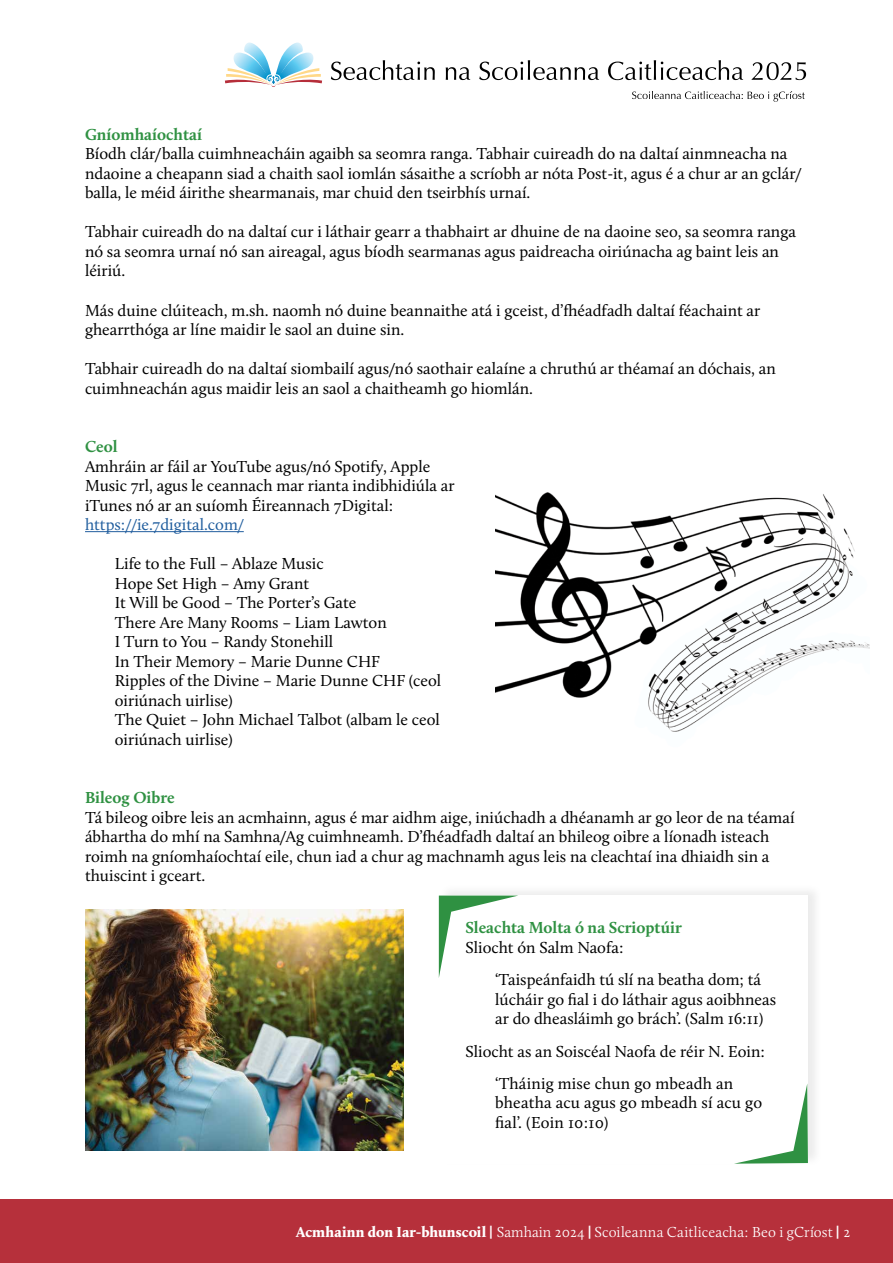
<style>
.page{position:relative;width:893px;height:1263px;background:#fff}
.page>*{position:absolute;margin:0;border:0;box-sizing:border-box;transform-origin:0 0}
.t1{font:16.5px/19.5px "Calluna";color:#000}
.t2{font:700 16.5px "Calluna";color:#2f9142}
.t3{font:16.5px "Calluna";color:#215e9e}
.t4{font:300 15px "Calluna";letter-spacing:.005em;color:#fff}
.s1{font-weight:900}
.s2{font-family:"Karmina";font-weight:700}
</style>
<div class="page">
<div style="left:0;top:1199px;width:893px;height:64px;background:#b6303b"></div>
<svg style="left:225px;top:43px;width:97px;height:44px"></svg>
<svg style="left:632px;top:91px;width:173px;height:11px"></svg>
<svg style="left:331px;top:60px;width:104px;height:20px"></svg>
<svg style="left:446px;top:67px;width:24px;height:13px"></svg>
<svg style="left:479px;top:60px;width:120px;height:20px"></svg>
<svg style="left:608px;top:60px;width:135px;height:20px"></svg>
<svg style="left:751px;top:62px;width:55px;height:18px"></svg>
<hr style="left:85px;top:531px;width:159px;height:1px;background:#215e9e">
<img style="left:495px;top:492px;width:374px;height:240px">
<img style="left:85px;top:909px;width:319px;height:242px">
<div style="left:438px;top:883px;width:385px;height:284px;background:#fafafa"></div>
<div style="left:439px;top:895px;width:369px;height:269px;background:#fff"></div>
<svg style="left:439px;top:895px;width:79px;height:82px"></svg>
<svg style="left:734px;top:1084px;width:74px;height:80px"></svg>
<p class="t2" style="left:85px;top:124px;width:119px">Gníomhaíochtaí</p>
<p class="t1" style="left:85px;top:144px;width:718px">Bíodh clár/balla cuimhneacháin agaibh sa seomra ranga. Tabhair cuireadh do na daltaí ainmneacha na ndaoine a cheapann siad a chaith saol iomlán sásaithe a scríobh ar nóta Post-it, agus é a chur ar an gclár/ balla, le méid áirithe shearmanais, mar chuid den tseirbhís urnaí.</p>
<p class="t1" style="left:85px;top:222px;width:712px">Tabhair cuireadh do na daltaí cur i láthair gearr a thabhairt ar dhuine de na daoine seo, sa seomra ranga nó sa seomra urnaí nó san aireagal, agus bíodh searmanas agus paidreacha oiriúnacha ag baint leis an léiriú.</p>
<p class="t1" style="left:85px;top:300px;width:677px">Más duine clúiteach, m.sh. naomh nó duine beannaithe atá i gceist, d’fhéadfadh daltaí féachaint ar ghearrthóga ar líne maidir le saol an duine sin.</p>
<p class="t1" style="left:85px;top:359px;width:692px">Tabhair cuireadh do na daltaí siombailí agus/nó saothair ealaíne a chruthú ar théamaí an dóchais, an cuimhneachán agus maidir leis an saol a chaitheamh go hiomlán.</p>
<p class="t2" style="left:85px;top:436px;width:34px">Ceol</p>
<p class="t1" style="left:85px;top:456px;width:371px">Amhráin ar fáil ar YouTube agus/nó Spotify, Apple<br>Music 7rl, agus le ceannach mar rianta indibhidiúla ar iTunes nó ar an suíomh Éireannach 7Digital:</p>
<p class="t3" style="left:85px;top:514px;width:160px">https://ie.7digital.com/</p>
<p class="t1" style="left:115px;top:554px;width:328px">Life to the Full – Ablaze Music<br>Hope Set High – Amy Grant<br>It Will be Good – The Porter’s Gate<br>There Are Many Rooms – Liam Lawton<br>I Turn to You – Randy Stonehill<br>In Their Memory – Marie Dunne CHF<br>Ripples of the Divine – Marie Dunne CHF (ceol oiriúnach uirlise)<br>The Quiet – John Michael Talbot (albam le ceol oiriúnach uirlise)</p>
<p class="t2" style="left:85px;top:787px;width:91px">Bileog Oibre</p>
<p class="t1" style="left:85px;top:807px;width:711px">Tá bileog oibre leis an acmhainn, agus é mar aidhm aige, iniúchadh a dhéanamh ar go leor de na téamaí ábhartha do mhí na Samhna/Ag cuimhneamh. D’fhéadfadh daltaí an bhileog oibre a líonadh isteach roimh na gníomhaíochtaí eile, chun iad a chur ag machnamh agus leis na cleachtaí ina dhiaidh sin a thuiscint i gceart.</p>
<p class="t2" style="left:465px;top:918px;width:218px">Sleachta Molta ó na Scrioptúir</p>
<p class="t1" style="left:495px;top:931px;width:267px;line-height:32.2px;text-indent:-30px">Sliocht ón Salm Naofa:<br>‘Taispeánfaidh tú slí na beatha dom; tá</p>
<p class="t1" style="left:495px;top:989px;width:282px">lúcháir go fial i do láthair agus aoibhneas ar do dheasláimh go brách’. (Salm 16:11)</p>
<p class="t1" style="left:465px;top:1035px;width:301px;line-height:32.2px;text-align:center">Sliocht as an Soiscéal Naofa de réir N. Eoin: ‘Tháinig mise chun go mbeadh an</p>
<p class="t1" style="left:495px;top:1093px;width:268px">bheatha acu agus go mbeadh sí acu go fial’. (Eoin 10:10)</p>
<p class="t4" style="left:296px;top:1223px;width:556px"><span class="s1">Acmhainn don Iar-bhunscoil</span> <span class="s2">|</span> Samhain 2024 <span class="s2">|</span> Scoileanna Caitliceacha: Beo i gCríost <span class="s2">|</span> 2</p>
</div>
